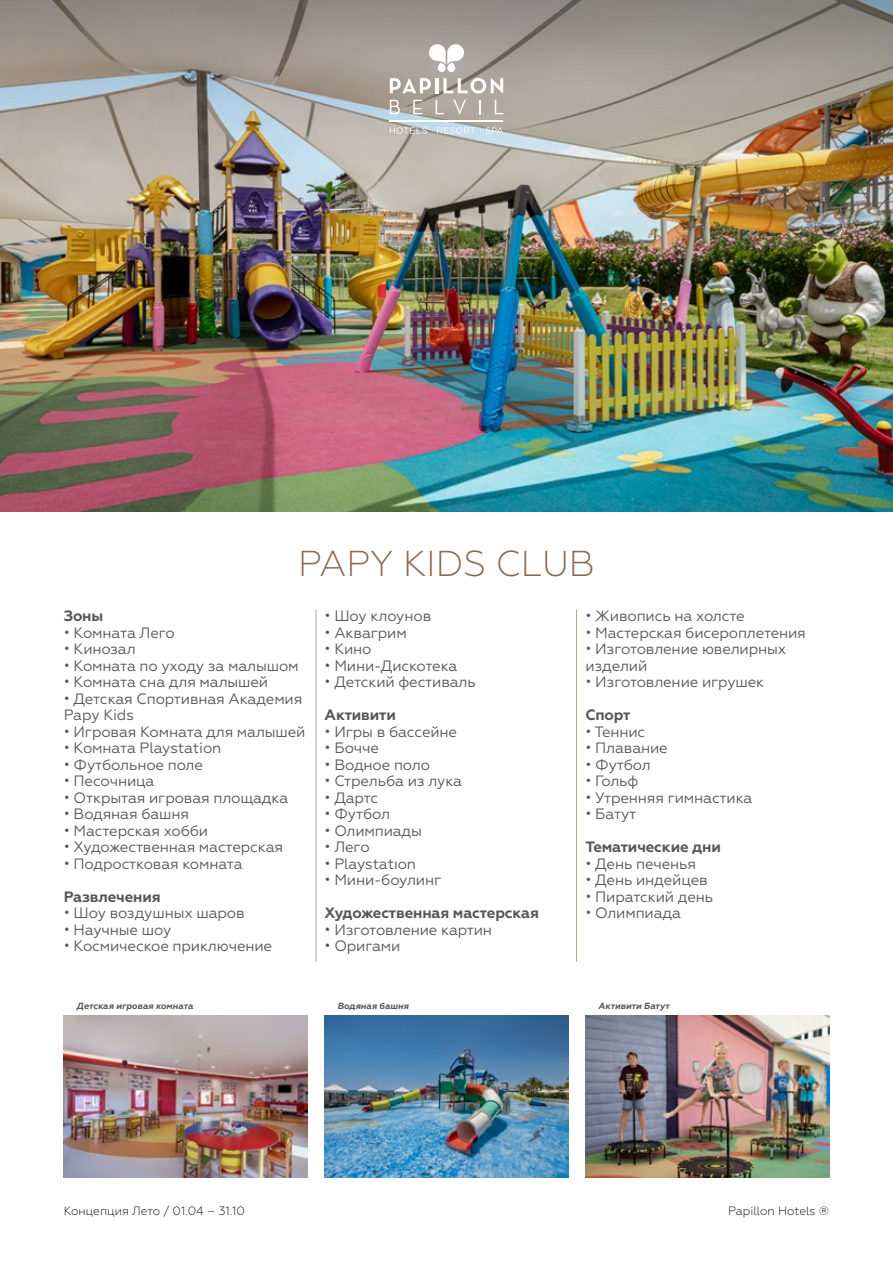
<style>
.page{position:relative;width:893px;height:1263px;background:#fff}
.page>*{position:absolute;margin:0;border:0;box-sizing:border-box;transform-origin:0 0}
.t1{font:300 36px "Geometria";color:#88674f}
.t2{font:15px/16.5px "Geometria";letter-spacing:-.01em;color:#575756}
.t3{font:700 15px "Geometria";letter-spacing:-.01em;color:#575756}
.t4{font:300 12px "Geometria";color:#000}
.t5{font:italic 700 9px "Geometria";color:#575756}
</style>
<div class="page">
<img style="left:0;top:170px;width:893px;height:342px">
<img style="left:0;top:0;width:893px;height:170px">
<svg style="left:390px;top:100px;width:10px;height:14px"></svg>
<svg style="left:413px;top:100px;width:9px;height:14px"></svg>
<svg style="left:436px;top:100px;width:8px;height:14px"></svg>
<svg style="left:453px;top:100px;width:13px;height:14px"></svg>
<svg style="left:479px;top:100px;width:1px;height:14px"></svg>
<svg style="left:495px;top:100px;width:8px;height:14px"></svg>
<hr style="left:390px;top:120px;width:113px;height:1px;background:#fff">
<svg style="left:390px;top:127px;width:113px;height:7px"></svg>
<svg style="left:429px;top:44px;width:35px;height:28px"></svg>
<svg style="left:390px;top:78px;width:41px;height:15px"></svg>
<hr style="left:435px;top:78px;width:3px;height:15px;background:#fff">
<svg style="left:443px;top:78px;width:60px;height:15px"></svg>
<img style="left:64px;top:1016px;width:244px;height:162px">
<img style="left:325px;top:1016px;width:243px;height:162px">
<img style="left:585px;top:1016px;width:244px;height:162px">
<hr style="left:316px;top:609px;width:1px;height:353px;background:#b7a495">
<hr style="left:576px;top:609px;width:1px;height:353px;background:#b7a495">
<h1 class="t1" style="left:298px;top:543px;width:298px">PAPY KIDS CLUB</h1>
<p class="t3" style="left:64px;top:607px;width:41px">Зоны</p>
<p class="t2" style="left:64px;top:624px;width:113px">• Комната Лего</p>
<p class="t2" style="left:64px;top:641px;width:73px">• Кинозал</p>
<p class="t2" style="left:64px;top:657px;width:236px">• Комната по уходу за малышом</p>
<p class="t2" style="left:64px;top:674px;width:206px">• Комната сна для малышей</p>
<p class="t2" style="left:64px;top:690px;width:240px">• Детская Спортивная Академия<br>Papy Kids</p>
<p class="t2" style="left:64px;top:723px;width:243px">• Игровая Комната для малышей</p>
<p class="t2" style="left:64px;top:740px;width:159px">• Комната Playstation</p>
<p class="t2" style="left:64px;top:756px;width:141px">• Футбольное поле</p>
<p class="t2" style="left:64px;top:773px;width:92px">• Песочница</p>
<p class="t2" style="left:64px;top:789px;width:226px">• Открытая игровая площадка</p>
<p class="t2" style="left:64px;top:806px;width:127px">• Водяная башня</p>
<p class="t2" style="left:64px;top:822px;width:146px">• Мастерская хобби</p>
<p class="t2" style="left:64px;top:839px;width:221px">• Художественная мастерская</p>
<p class="t2" style="left:64px;top:855px;width:181px">• Подростковая комната</p>
<p class="t3" style="left:64px;top:887px;width:98px">Развлечения</p>
<p class="t2" style="left:64px;top:905px;width:182px">• Шоу воздушных шаров</p>
<p class="t2" style="left:64px;top:921px;width:109px">• Научные шоу</p>
<p class="t2" style="left:64px;top:938px;width:210px">• Космическое приключение</p>
<p class="t2" style="left:325px;top:608px;width:108px">• Шоу клоунов</p>
<p class="t2" style="left:325px;top:624px;width:84px">• Аквагрим</p>
<p class="t2" style="left:325px;top:641px;width:49px">• Кино</p>
<p class="t2" style="left:325px;top:657px;width:134px">• Мини-Дискотека</p>
<p class="t2" style="left:325px;top:674px;width:153px">• Детский фестиваль</p>
<p class="t3" style="left:325px;top:706px;width:73px">Активити</p>
<p class="t2" style="left:325px;top:723px;width:134px">• Игры в бассейне</p>
<p class="t2" style="left:325px;top:740px;width:56px">• Бочче</p>
<p class="t2" style="left:325px;top:756px;width:107px">• Водное поло</p>
<p class="t2" style="left:325px;top:773px;width:139px">• Стрельба из лука</p>
<p class="t2" style="left:325px;top:789px;width:55px">• Дартс</p>
<p class="t2" style="left:325px;top:806px;width:67px">• Футбол</p>
<p class="t2" style="left:325px;top:822px;width:99px">• Олимпиады</p>
<p class="t2" style="left:325px;top:839px;width:47px">• Лего</p>
<p class="t2" style="left:325px;top:855px;width:93px">• Playstatıon</p>
<p class="t2" style="left:325px;top:872px;width:118px">• Мини-боулинг</p>
<p class="t3" style="left:325px;top:904px;width:216px">Художественная мастерская</p>
<p class="t2" style="left:325px;top:921px;width:169px">• Изготовление картин</p>
<p class="t2" style="left:325px;top:938px;width:77px">• Оригами</p>
<p class="t2" style="left:585px;top:608px;width:161px">• Живопись на холсте</p>
<p class="t2" style="left:585px;top:624px;width:222px">• Мастерская бисероплетения</p>
<p class="t2" style="left:585px;top:641px;width:202px">• Изготовление ювелирных изделий</p>
<p class="t2" style="left:585px;top:674px;width:180px">• Изготовление игрушек</p>
<p class="t3" style="left:585px;top:706px;width:46px">Спорт</p>
<p class="t2" style="left:585px;top:723px;width:62px">• Теннис</p>
<p class="t2" style="left:585px;top:740px;width:84px">• Плавание</p>
<p class="t2" style="left:585px;top:756px;width:67px">• Футбол</p>
<p class="t2" style="left:585px;top:773px;width:54px">• Гольф</p>
<p class="t2" style="left:585px;top:789px;width:169px">• Утренняя гимнастика</p>
<p class="t2" style="left:585px;top:806px;width:52px">• Батут</p>
<p class="t3" style="left:585px;top:838px;width:137px">Тематические дни</p>
<p class="t2" style="left:585px;top:855px;width:112px">• День печенья</p>
<p class="t2" style="left:585px;top:872px;width:124px">• День индейцев</p>
<p class="t2" style="left:585px;top:888px;width:129px">• Пиратский день</p>
<p class="t2" style="left:585px;top:905px;width:97px">• Олимпиада</p>
<p class="t5" style="left:77px;top:1001px;width:118px">Детская игровая комната</p>
<p class="t5" style="left:337px;top:1001px;width:73px">Водяная башня</p>
<p class="t5" style="left:598px;top:1001px;width:73px">Активити Батут</p>
<p class="t4" style="left:64px;top:1203px;width:183px">Концепция Лето / 01.04 – 31.10</p>
<p class="t4" style="left:728px;top:1203px;width:103px">Papillon Hotels ®</p>
</div>
